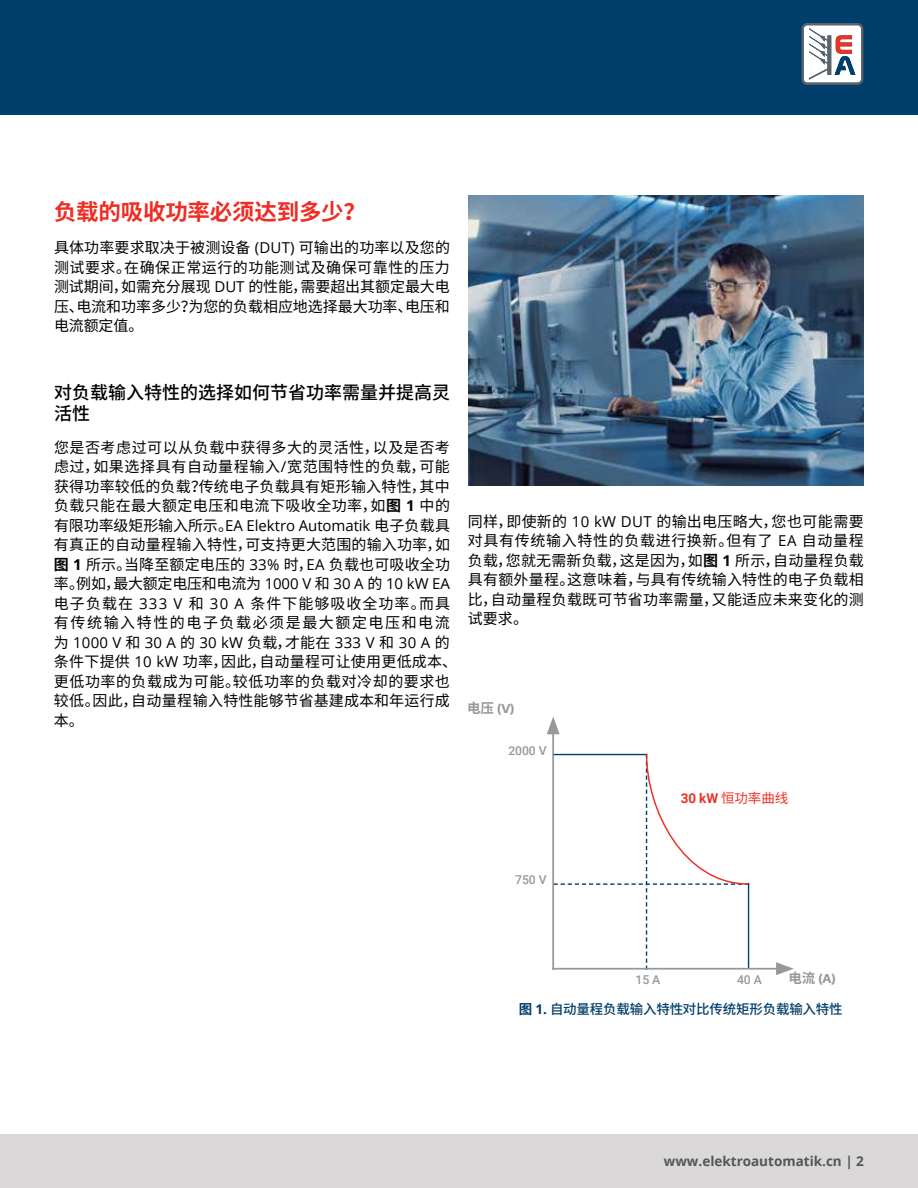
<style>
.page{position:relative;width:918px;height:1188px;background:#fff}
.page>*{position:absolute;margin:0;border:0;box-sizing:border-box;transform-origin:0 0}
.t1{font:700 22.5px "Source Han Sans SC";letter-spacing:-.01em;color:#ee2e24}
.t2{font:500 18px/21px "Source Han Sans SC";color:#000}
.t3{font:15px/19.5px "Source Han Sans SC";letter-spacing:.015em;color:#000;text-align:justify}
.t4{font:15px "Open Sans";letter-spacing:-.005em;color:#000}
.t5{font:15px "Open Sans";letter-spacing:.02em;color:#000}
.t6{font:700 13.5px "Open Sans";color:#54565b}
.t7{font:500 13.5px "Source Han Sans SC";letter-spacing:-.015em;color:#003e6b}
.t8{font:700 13.5px "Play";color:#97989a}
.t9{font:13.5px "Source Han Sans SC";letter-spacing:-.01em;color:#ee3125}
.t10{font:500 12.3px "Roboto";letter-spacing:-.01em;color:#97989a}
.s1{font-family:"Open Sans"}
.s2{font-weight:700}
.s3{font-family:"Open Sans";font-weight:700}
.s4{font-family:"Source Han Sans SC"}
.s5{font-family:"Roboto";font-weight:700}
</style>
<div class="page">
<div style="left:0;top:0;width:918px;height:114px;background:#003e6b"></div>
<svg style="left:801px;top:23px;width:62px;height:62px;background:#c3c0c4"></svg>
<div style="left:0;top:1134px;width:918px;height:54px;background:#dad8d8"></div>
<img style="left:468px;top:195px;width:396px;height:290px">
<hr style="left:552px;top:728px;width:2px;height:242px;background:#97989a">
<svg style="left:547px;top:717px;width:13px;height:17px"></svg>
<hr style="left:552px;top:968px;width:231px;height:2px;background:#97989a">
<svg style="left:776px;top:962px;width:18px;height:13px"></svg>
<svg style="left:554px;top:753px;width:195px;height:217px"></svg>
<h1 class="t1" style="left:54px;top:199px;width:314px">负载的吸收功率必须达到多少？</h1>
<p class="t3" style="left:54px;top:238px;width:398px">具体功率要求取决于被测设备 <span class="s1">(DUT)</span> 可输出的功率以及您的测试要求。在确保正常运行的功能测试及确保可靠性的压力测试期间，如需充分展现 <span class="s1">DUT</span> 的性能，需要超出其额定最大电压、电流和功率多少？为您的负载相应地选择最大功率、电压和电流额定值。</p>
<p class="t2" style="left:54px;top:382px;width:397px">对负载输入特性的选择如何节省功率需量并提高灵活性</p>
<p class="t3" style="left:54px;top:438px;width:398px">您是否考虑过可以从负载中获得多大的灵活性，以及是否考虑过，如果选择具有自动量程输入<span class="s1">/</span>宽范围特性的负载，可能获得功率较低的负载？传统电子负载具有矩形输入特性，其中负载只能在最大额定电压和电流下吸收全功率，如<span class="s2">图</span> <span class="s3">1</span> 中的</p>
<p class="t4" style="left:54px;top:515px;width:397px"><span class="s4">有限功率级矩形输入所示。</span>EA Elektro Automatik <span class="s4">电子负载具</span></p>
<p class="t3" style="left:54px;top:535px;width:398px">有真正的自动量程输入特性，可支持更大范围的输入功率，如<span class="s2">图</span> <span class="s3">1</span> 所示。当降至额定电压的 <span class="s1">33%</span> 时，<span class="s1">EA</span> 负载也可吸收全功率。例如，最大额定电压和电流为 <span class="s1">1000 V</span> 和 <span class="s1">30 A</span> 的 <span class="s1">10 kW EA</span>电子负载在 <span class="s1">333 V</span> 和 <span class="s1">30 A</span> 条件下能够吸收全功率。而具有传统输入特性的电子负载必须是最大额定电压和电流</p>
<p class="t5" style="left:54px;top:632px;width:397px"><span class="s4">为</span>1000V<span class="s4">和</span>30A<span class="s4">的</span>30kW<span class="s4">负载，才能在</span>333V<span class="s4">和</span>30A<span class="s4">的</span></p>
<p class="t3" style="left:54px;top:652px;width:405px;text-align:left">条件下提供 <span class="s1">10 kW</span> 功率，因此，自动量程可让使用更低成本、更低功率的负载成为可能。较低功率的负载对冷却的要求也较低。因此，自动量程输入特性能够节省基建成本和年运行成本。</p>
<p class="t3" style="left:468px;top:512px;width:398px">同样，即使新的 <span class="s1">10 kW DUT</span> 的输出电压略大，您也可能需要对具有传统输入特性的负载进行换新。但有了 <span class="s1">EA</span> 自动量程负载，您就无需新负载，这是因为，如<span class="s2">图</span> <span class="s3">1</span> 所示，自动量程负载具有额外量程。这意味着，与具有传统输入特性的电子负载相比，自动量程负载既可节省功率需量，又能适应未来变化的测试要求。</p>
<p class="t8" style="left:467px;top:699px;width:49px"><span class="s4">电压</span> (V)</p>
<p class="t10" style="left:508px;top:742px;width:40px">2000 V</p>
<p class="t9" style="left:681px;top:790px;width:109px"><span class="s5">30 kW</span> 恒功率曲线</p>
<p class="t10" style="left:515px;top:871px;width:33px">750 V</p>
<p class="t10" style="left:636px;top:971px;width:26px">15 A</p>
<p class="t8" style="left:788px;top:969px;width:49px"><span class="s4">电流</span> (A)</p>
<p class="t10" style="left:737px;top:971px;width:26px">40 A</p>
<p class="t7" style="left:519px;top:1002px;width:325px"><span class="s2">图</span> <span class="s3">1.</span> 自动量程负载输入特性对比传统矩形负载输入特性</p>
<p class="t6" style="left:664px;top:1152px;width:202px">www.elektroautomatik.cn | 2</p>
</div>
